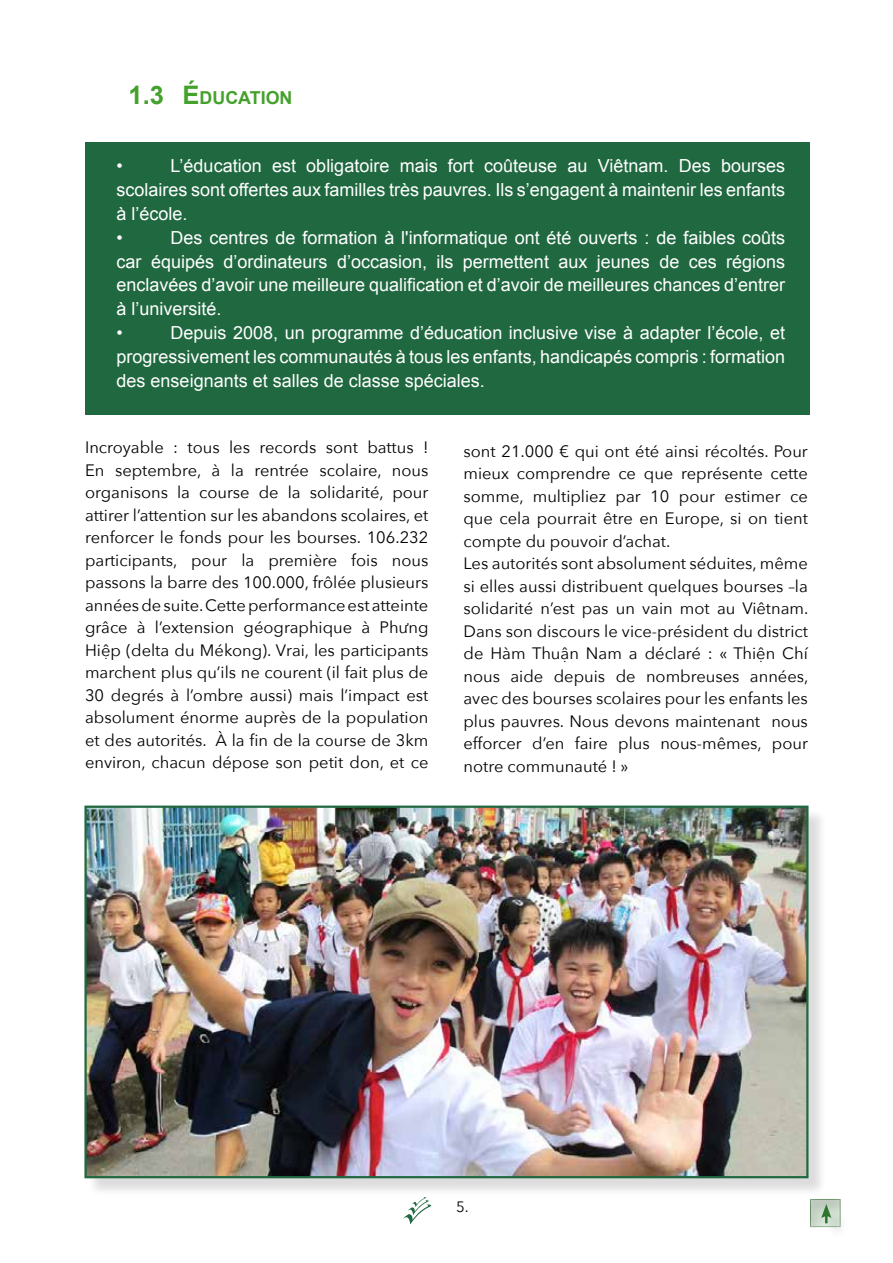
<style>
.page{position:relative;width:893px;height:1263px;background:#fff}
.page>*{position:absolute;margin:0;border:0;box-sizing:border-box;transform-origin:0 0}
.t1{font:18px/24px "Arial";color:#fff}
.t2{font:700 17.85px "Arial";color:#44a12b}
.t3{font:16.5px/22.5px "Avenir Next";color:#000;text-align:justify}
.t4{font:15px "Avenir Next";color:#000}
.s1{font-size:25.5px}
</style>
<div class="page">
<svg style="left:403px;top:1197px;width:28px;height:27px"></svg>
<div style="left:85px;top:142px;width:724px;height:273px;background:#206840"></div>
<div style="left:87px;top:808px;width:740px;height:389px;background:#000;opacity:.14"></div>
<img style="left:87px;top:808px;width:718px;height:367px">
<div style="left:84px;top:805px;width:724px;height:373px;border:2px solid #206840"></div>
<div style="left:802px;top:1189px;width:48px;height:47px;background:#000;opacity:.14"></div>
<div style="left:824px;top:1208px;width:25px;height:33px;background:#000;opacity:.14"></div>
<svg style="left:821px;top:1204px;width:10px;height:19px"></svg>
<p class="t2" style="left:129px;top:86px;width:165px"><span class="s1">1.3 É</span>DUCATION</p>
<p class="t1" style="left:117px;top:153px;width:670px;text-indent:54px">L’éducation est obligatoire mais fort coûteuse au Viêtnam. Des bourses scolaires sont offertes aux familles très pauvres. Ils s’engagent à maintenir les enfants à l’école.<br>•</p>
<p class="t1" style="left:117px;top:153px;width:8px">•</p>
<p class="t1" style="left:117px;top:225px;width:670px;text-indent:54px">Des centres de formation à l'informatique ont été ouverts : de faibles coûts car équipés d’ordinateurs d’occasion, ils permettent aux jeunes de ces régions enclavées d’avoir une meilleure qualification et d’avoir de meilleures chances d’entrer à l’université.<br>•</p>
<p class="t1" style="left:117px;top:321px;width:670px;text-align:justify;text-indent:54px">Depuis 2008, un programme d’éducation inclusive vise à adapter l’école, et progressivement les communautés à tous les enfants, handicapés compris : formation des enseignants et salles de classe spéciales.</p>
<p class="t3" style="left:85px;top:435px;width:345px">Incroyable : tous les records sont battus !<br>En septembre, à la rentrée scolaire, nous organisons la course de la solidarité, pour attirer l’attention sur les abandons scolaires, et renforcer le fonds pour les bourses. 106.232 participants, pour la première fois nous passons la barre des 100.000, frôlée plusieurs années de suite. Cette performance est atteinte grâce à l’extension géographique à Phưng Hiệp (delta du Mékong). Vrai, les participants marchent plus qu’ils ne courent (il fait plus de 30 degrés à l’ombre aussi) mais l’impact est absolument énorme auprès de la population et des autorités. À la fin de la course de 3km environ, chacun dépose son petit don, et ce</p>
<p class="t3" style="left:463px;top:439px;width:346px;text-align:left">sont 21.000 € qui ont été ainsi récoltés. Pour mieux comprendre ce que représente cette somme, multipliez par 10 pour estimer ce que cela pourrait être en Europe, si on tient compte du pouvoir d’achat.<br>Les autorités sont absolument séduites, même si elles aussi distribuent quelques bourses –la solidarité n’est pas un vain mot au Viêtnam.<br>Dans son discours le vice-président du district de Hàm Thuận Nam a déclaré : « Thiện Chí nous aide depuis de nombreuses années, avec des bourses scolaires pour les enfants les plus pauvres. Nous devons maintenant nous efforcer d’en faire plus nous-mêmes, pour notre communauté ! »</p>
<p class="t4" style="left:456px;top:1194px;width:14px">5.</p>
</div>
